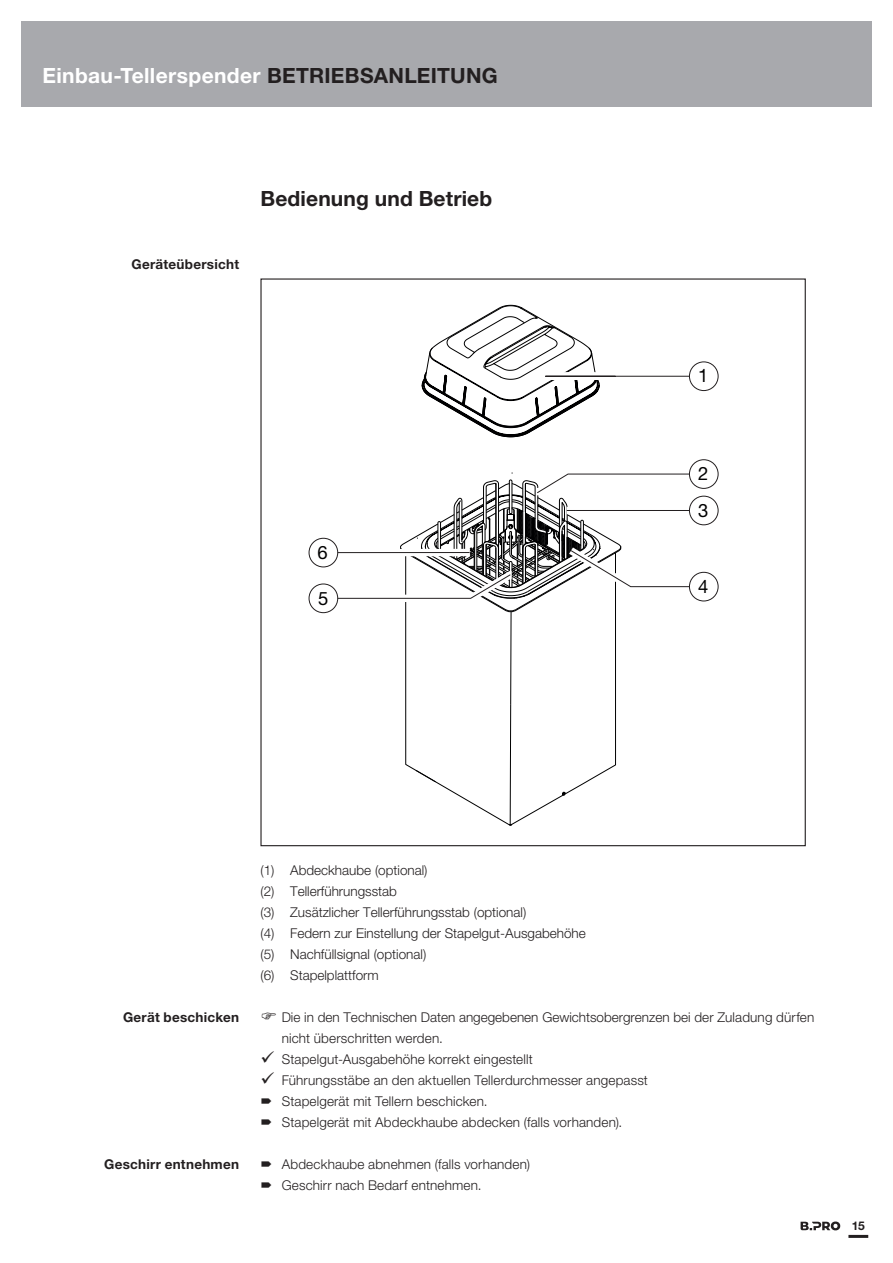
<style>
.page{position:relative;width:893px;height:1263px;background:#fff}
.page>*{position:absolute;margin:0;border:0;box-sizing:border-box;transform-origin:0 0}
.t1{font:700 21px "Helvetica Neue LTW1 G";letter-spacing:.015em;color:#fff}
._00_Ueberschrift_1{font:700 21px "Helvetica Neue LTW1 G";letter-spacing:.005em;color:#231f20}
.t2{font:18.45px "Helvetica Neue LTW1 G";color:#000001}
.t3{font:300 13.5px/21px "Helvetica Neue LTW1 G";letter-spacing:.005em;color:#231f20}
._00_Ueberschrift_2{font:700 13.5px "Helvetica Neue LTW1 G";letter-spacing:.02em;color:#231f20}
.t4{font:700 12px "Helvetica Neue LTW1 G";color:#231f20}
.s1{color:#231f20}
</style>
<div class="page">
<hr style="left:848px;top:1235px;width:20px;height:3px;background:#231f20">
<svg style="left:801px;top:1221px;width:39px;height:9px"></svg>
<div style="left:21px;top:21px;width:851px;height:85px;background:#a8a9ad"></div>
<svg style="left:459px;top:796px;width:104px;height:30px"></svg>
<svg style="left:308px;top:305px;width:411px;height:491px"></svg>
<div style="left:309px;top:584px;width:29px;height:29px;background:#fff;border-radius:50%"></div>
<div style="left:309px;top:583px;width:29px;height:30px;border:1px solid #231f20;border-radius:50%"></div>
<h1 class="t1" style="left:43px;top:63px;width:457px">Einbau-Tellerspender <span class="s1">BETRIEBSANLEITUNG</span></h1>
<p class="_00_Ueberschrift_2" style="left:131px;top:256px;width:109px">Geräteübersicht</p>
<p class="_00_Ueberschrift_1" style="left:260px;top:186px;width:233px">Bedienung und Betrieb</p>
<p class="t2" style="left:318px;top:541px;width:12px">6</p>
<p class="t2" style="left:318px;top:587px;width:12px">5</p>
<p class="t2" style="left:698px;top:364px;width:12px">1</p>
<p class="t2" style="left:698px;top:462px;width:12px">2</p>
<p class="t2" style="left:698px;top:499px;width:12px">3</p>
<p class="t2" style="left:698px;top:575px;width:12px">4</p>
<p class="_00_Ueberschrift_2" style="left:123px;top:1009px;width:118px">Gerät beschicken</p>
<p class="_00_Ueberschrift_2" style="left:104px;top:1156px;width:136px">Geschirr entnehmen</p>
<p class="t3" style="left:260px;top:859px;width:169px">(1) Abdeckhaube (optional)</p>
<p class="t3" style="left:260px;top:880px;width:138px">(2) Tellerführungsstab</p>
<p class="t3" style="left:260px;top:901px;width:267px">(3) Zusätzlicher Tellerführungsstab (optional)</p>
<p class="t3" style="left:260px;top:922px;width:327px">(4) Federn zur Einstellung der Stapelgut-Ausgabehöhe</p>
<p class="t3" style="left:260px;top:943px;width:167px">(5) Nachfüllsignal (optional)</p>
<p class="t3" style="left:260px;top:964px;width:120px">(6) Stapelplattform</p>
<p class="t3" style="left:282px;top:1006px;width:534px">Die in den Technischen Daten angegebenen Gewichtsobergrenzen bei der Zuladung dürfen nicht überschritten werden.</p>
<p class="t3" style="left:282px;top:1048px;width:253px">Stapelgut-Ausgabehöhe korrekt eingestellt</p>
<p class="t3" style="left:282px;top:1069px;width:368px">Führungsstäbe an den aktuellen Tellerdurchmesser angepasst</p>
<p class="t3" style="left:282px;top:1090px;width:207px">Stapelgerät mit Tellern beschicken.</p>
<p class="t3" style="left:282px;top:1111px;width:342px">Stapelgerät mit Abdeckhaube abdecken (falls vorhanden).</p>
<p class="t3" style="left:282px;top:1153px;width:250px">Abdeckhaube abnehmen (falls vorhanden)</p>
<p class="t3" style="left:282px;top:1174px;width:201px">Geschirr nach Bedarf entnehmen.</p>
<p class="t4" style="left:852px;top:1218px;width:15px">15</p>
</div>
